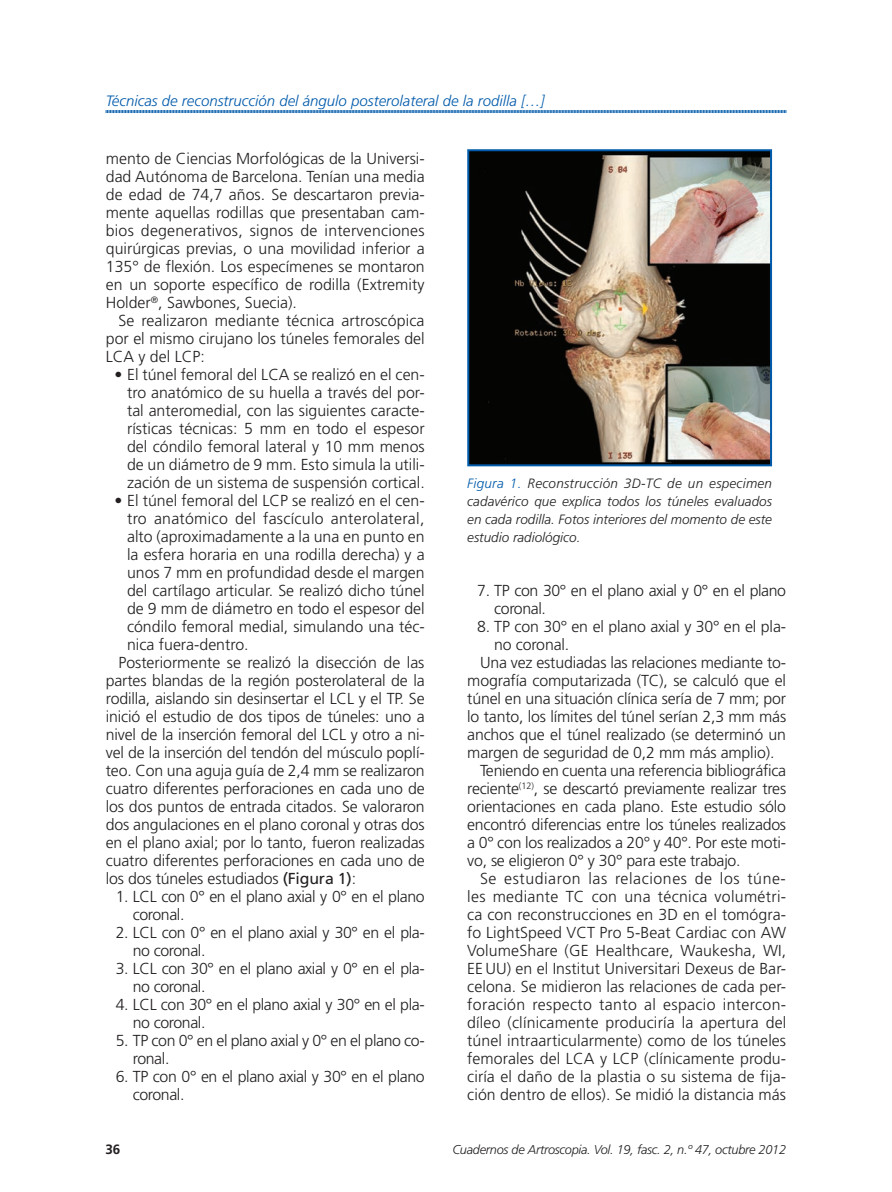
<style>
.page{position:relative;width:892px;height:1192px;background:#fff}
.page>*{position:absolute;margin:0;border:0;box-sizing:border-box;transform-origin:0 0}
.t1{font:300 15.9px/18px "Frutiger LT Std";letter-spacing:-.01em;color:#231f20}
.t2{font:300 15.9px "Frutiger LT Std";letter-spacing:.02em;color:#231f20}
.t3{font:300 15.9px "Frutiger LT Std";letter-spacing:.01em;color:#231f20}
.t4{font:300 15.9px "Frutiger LT Std";letter-spacing:.035em;color:#231f20}
.t5{font:italic 300 15px "Frutiger LT Std";color:#015aaa}
.t6{font:italic 300 13.5px/18px "Frutiger LT Std";color:#231f20;text-align:justify}
.t7{font:700 13.5px "Frutiger LT Std";color:#231f20}
.t8{font:italic 300 12.75px "Frutiger LT Std";letter-spacing:-.02em;color:#231f20}
.s1{font-weight:400}
.s2{color:#015aaa}
</style>
<div class="page">
<svg style="left:106px;top:110px;width:680px;height:3px;background:#5691c6"></svg>
<img style="left:470px;top:152px;width:299px;height:311px">
<div style="left:467px;top:149px;width:305px;height:317px;border:2px solid #015aaa"></div>
<p class="t5" style="left:106px;top:92px;width:440px">Técnicas de reconstrucción del ángulo posterolateral de la rodilla […]</p>
<p class="t1" style="left:106px;top:150px;width:320px;text-align:justify">mento de Ciencias Morfológicas de la Universi&shy;dad Autónoma de Barcelona. Tenían una media de edad de 74,7 años. Se descartaron previa&shy;mente aquellas rodillas que presentaban cam&shy;bios degenerativos, signos de intervenciones quirúrgicas previas, o una movilidad inferior a 135° de flexión. Los especímenes se montaron en un soporte específico de rodilla (Extremity Holder<sup>®</sup>, Sawbones, Suecia).</p>
<p class="t1" style="left:106px;top:312px;width:320px;text-align:justify;text-indent:13px">Se realizaron mediante técnica artroscópica por el mismo cirujano los túneles femorales del LCA y del LCP:</p>
<p class="t1" style="left:127px;top:366px;width:299px;text-align:justify;text-indent:-13px">• El túnel femoral del LCA se realizó en el cen&shy;tro anatómico de su huella a través del por&shy;tal anteromedial, con las siguientes caracte&shy;rísticas técnicas: 5 mm en todo el espesor del cóndilo femoral lateral y 10 mm menos de un diámetro de 9 mm. Esto simula la utili&shy;zación de un sistema de suspensión cortical.</p>
<p class="t1" style="left:114px;top:492px;width:312px">• El túnel femoral del LCP se realizó en el cen-</p>
<p class="t2" style="left:127px;top:509px;width:299px">tro anatómico del fascículo anterolateral,</p>
<p class="t1" style="left:127px;top:528px;width:299px">alto (aproximadamente a la una en punto en</p>
<p class="t1" style="left:127px;top:546px;width:299px">la esfera horaria en una rodilla derecha) y a</p>
<p class="t1" style="left:127px;top:564px;width:299px">unos 7 mm en profundidad desde el margen</p>
<p class="t1" style="left:127px;top:582px;width:299px">del cartílago articular. Se realizó dicho túnel</p>
<p class="t1" style="left:127px;top:600px;width:299px">de 9 mm de diámetro en todo el espesor del</p>
<p class="t1" style="left:127px;top:618px;width:299px">cóndilo femoral medial, simulando una téc-</p>
<p class="t1" style="left:127px;top:636px;width:123px">nica fuera-dentro.</p>
<p class="t1" style="left:119px;top:654px;width:307px">Posteriormente se realizó la disección de las</p>
<p class="t1" style="left:106px;top:672px;width:320px">partes blandas de la región posterolateral de la</p>
<p class="t1" style="left:106px;top:690px;width:320px">rodilla, aislando sin desinsertar el LCL y el TP. Se</p>
<p class="t1" style="left:106px;top:708px;width:320px">inició el estudio de dos tipos de túneles: uno a</p>
<p class="t1" style="left:106px;top:726px;width:320px">nivel de la inserción femoral del LCL y otro a ni-</p>
<p class="t1" style="left:106px;top:744px;width:320px">vel de la inserción del tendón del músculo poplí-</p>
<p class="t1" style="left:106px;top:762px;width:320px">teo. Con una aguja guía de 2,4 mm se realizaron</p>
<p class="t1" style="left:106px;top:780px;width:320px">cuatro diferentes perforaciones en cada uno de</p>
<p class="t1" style="left:106px;top:798px;width:320px">los dos puntos de entrada citados. Se valoraron</p>
<p class="t1" style="left:106px;top:816px;width:320px">dos angulaciones en el plano coronal y otras dos</p>
<p class="t1" style="left:106px;top:834px;width:320px">en el plano axial; por lo tanto, fueron realizadas</p>
<p class="t1" style="left:106px;top:852px;width:320px">cuatro diferentes perforaciones en cada uno de</p>
<p class="t1" style="left:106px;top:870px;width:252px">los dos túneles estudiados <span class="s1">(Figura 1)</span>:</p>
<p class="t1" style="left:133px;top:888px;width:293px;text-indent:-17px">1. LCL con 0° en el plano axial y 0° en el plano coronal.</p>
<p class="t1" style="left:133px;top:924px;width:293px;text-indent:-17px">2. LCL con 0° en el plano axial y 30° en el pla&shy;no coronal.</p>
<p class="t1" style="left:133px;top:960px;width:293px;text-indent:-17px">3. LCL con 30° en el plano axial y 0° en el pla&shy;no coronal.</p>
<p class="t1" style="left:133px;top:996px;width:293px;text-indent:-17px">4. LCL con 30° en el plano axial y 30° en el pla&shy;no coronal.</p>
<p class="t1" style="left:133px;top:1032px;width:293px;text-indent:-17px">5. TP con 0° en el plano axial y 0° en el plano co&shy;ronal.</p>
<p class="t1" style="left:133px;top:1068px;width:293px;text-indent:-17px">6. TP con 0° en el plano axial y 30° en el plano coronal.</p>
<p class="t6" style="left:467px;top:474px;width:306px"><span class="s2">Figura 1.</span> Reconstrucción 3D-TC de un especimen cadavérico que explica todos los túneles evaluados en cada rodilla. Fotos interiores del momento de este estudio radiológico.</p>
<p class="t1" style="left:494px;top:582px;width:293px;text-indent:-17px">7. TP con 30° en el plano axial y 0° en el plano coronal.</p>
<p class="t1" style="left:477px;top:618px;width:310px">8. TP con 30° en el plano axial y 30° en el pla-</p>
<p class="t1" style="left:494px;top:636px;width:77px">no coronal.</p>
<p class="t1" style="left:480px;top:654px;width:308px">Una vez estudiadas las relaciones mediante to-</p>
<p class="t1" style="left:467px;top:672px;width:320px">mografía computarizada (TC), se calculó que el</p>
<p class="t1" style="left:467px;top:690px;width:320px">túnel en una situación clínica sería de 7 mm; por</p>
<p class="t1" style="left:467px;top:708px;width:320px">lo tanto, los límites del túnel serían 2,3 mm más</p>
<p class="t1" style="left:467px;top:726px;width:320px">anchos que el túnel realizado (se determinó un</p>
<p class="t1" style="left:467px;top:744px;width:309px">margen de seguridad de 0,2 mm más amplio).</p>
<p class="t1" style="left:480px;top:762px;width:308px">Teniendo en cuenta una referencia bibliográfica</p>
<p class="t1" style="left:467px;top:780px;width:320px">reciente<sup>(12)</sup>, se descartó previamente realizar tres</p>
<p class="t1" style="left:467px;top:798px;width:320px">orientaciones en cada plano. Este estudio sólo</p>
<p class="t1" style="left:467px;top:816px;width:320px">encontró diferencias entre los túneles realizados</p>
<p class="t1" style="left:467px;top:834px;width:320px">a 0° con los realizados a 20° y 40°. Por este moti-</p>
<p class="t1" style="left:467px;top:852px;width:275px">vo, se eligieron 0° y 30° para este trabajo.</p>
<p class="t4" style="left:480px;top:869px;width:307px">Se estudiaron las relaciones de los túne-</p>
<p class="t2" style="left:467px;top:887px;width:320px">les mediante TC con una técnica volumétri-</p>
<p class="t1" style="left:467px;top:906px;width:320px">ca con reconstrucciones en 3D en el tomógra-</p>
<p class="t1" style="left:467px;top:924px;width:320px">fo LightSpeed VCT Pro 5-Beat Cardiac con AW</p>
<p class="t3" style="left:467px;top:941px;width:321px">VolumeShare (GE Healthcare, Waukesha, WI,</p>
<p class="t1" style="left:467px;top:960px;width:320px">EEUU) en el Institut Universitari Dexeus de Bar-</p>
<p class="t1" style="left:467px;top:978px;width:320px">celona. Se midieron las relaciones de cada per-</p>
<p class="t2" style="left:467px;top:995px;width:321px">foración respecto tanto al espacio intercon-</p>
<p class="t3" style="left:467px;top:1013px;width:321px">díleo (clínicamente produciría la apertura del</p>
<p class="t1" style="left:467px;top:1032px;width:320px">túnel intraarticularmente) como de los túneles</p>
<p class="t1" style="left:467px;top:1050px;width:320px">femorales del LCA y LCP (clínicamente produ-</p>
<p class="t1" style="left:467px;top:1068px;width:320px">ciría el daño de la plastia o su sistema de fija-</p>
<p class="t1" style="left:467px;top:1086px;width:320px">ción dentro de ellos). Se midió la distancia más</p>
<p class="t7" style="left:105px;top:1141px;width:17px">36</p>
<p class="t8" style="left:452px;top:1142px;width:335px">Cuadernos de Artroscopia. Vol. 19, fasc. 2, n.º 47, octubre 2012</p>
</div>
